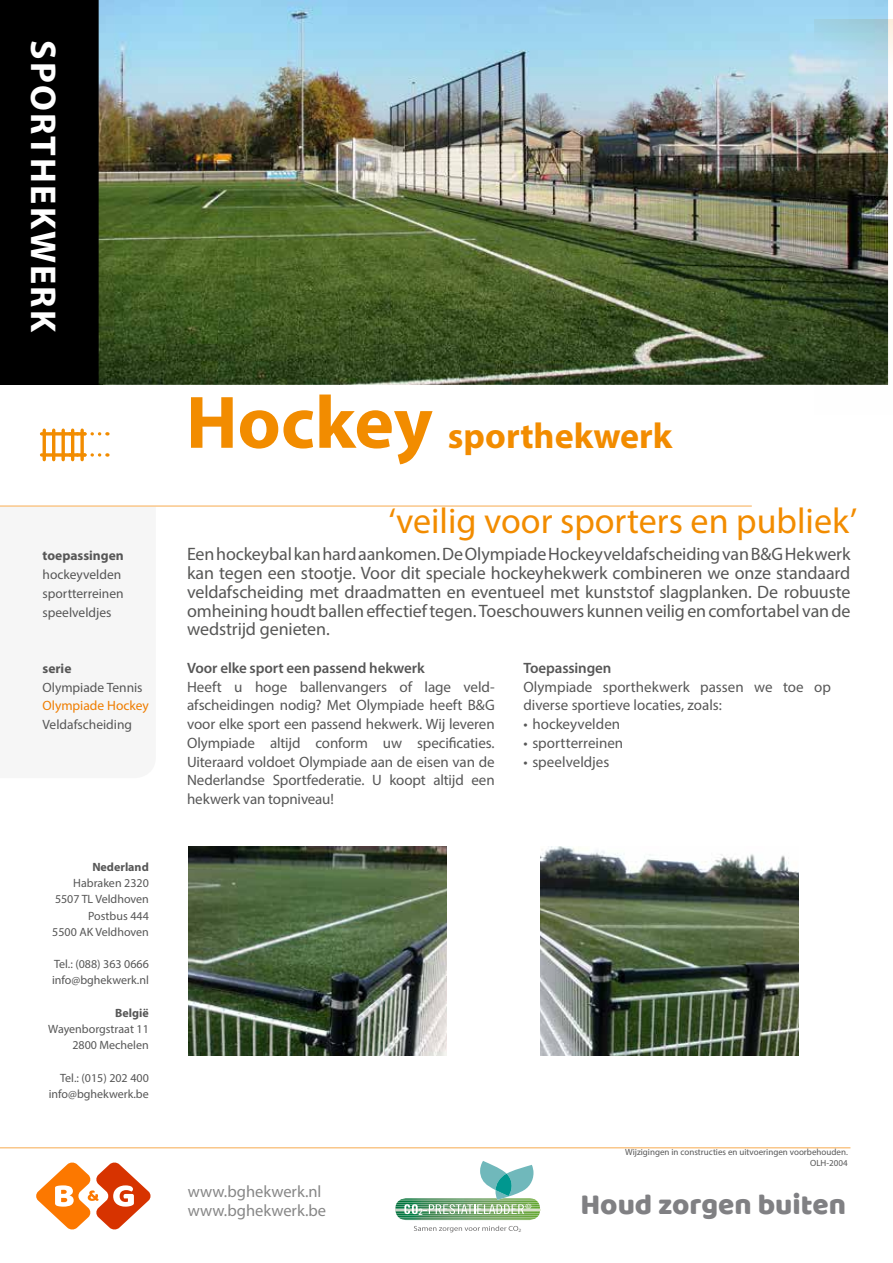
<style>
.page{position:relative;width:893px;height:1263px;background:#fff}
.page>*{position:absolute;margin:0;border:0;box-sizing:border-box;transform-origin:0 0}
.t1{font:36px "Myriad Pro";color:#f28c00}
.t2{font:700 36px "Myriad Pro";color:#f28c00}
.t3{font:700 36px "Myriad Pro";letter-spacing:.06em;color:#fff}
.t4{font:29.7px "Baloo";color:#808083}
.t5{font:18px/18.8px "Myriad Pro";letter-spacing:-.005em;color:#575756;text-align:justify}
.t6{font:16.5px/19.5px "Myriad Pro";color:#878787}
.t7{font:15px/18.8px "Myriad Pro";color:#575757;text-align:justify}
.t8{font:600 15px "Myriad Pro";letter-spacing:-.005em;color:#575757}
.t9{font:13.5px/18.8px "Myriad Pro";color:#575757}
.t10{font:700 13.5px "Myriad Pro";color:#575757}
.t11{font:13.5px "Myriad Pro";color:#ef7d00}
.t12{font:12px/16.2px "Myriad Pro";color:#575757;text-align:right}
.t13{font:700 12px "Myriad Pro";color:#575757}
.t14{font:9px/10.8px "Myriad Pro";color:#575757;text-align:right}
.t15{font:8.7px "Trade Gothic Bold Cond Twenty";color:#fff;scale:1.13 1}
.t16{font:4.8px "Myriad Pro";color:#706f6f;scale:1.13 1}
.s1{font-size:75px}
</style>
<div class="page">
<div style="left:0;top:0;width:102px;height:385px;background:#000"></div>
<hr style="left:0;top:506px;width:752px;height:1px;background:#f7aa4e">
<hr style="left:0;top:1147px;width:850px;height:1px;background:#f7aa4e">
<hr style="left:43px;top:430px;width:3px;height:30px;background:#f28c00">
<hr style="left:52px;top:430px;width:3px;height:30px;background:#f28c00">
<hr style="left:62px;top:430px;width:3px;height:30px;background:#f28c00">
<hr style="left:71px;top:430px;width:3px;height:30px;background:#f28c00">
<svg style="left:80px;top:430px;width:4px;height:30px"></svg>
<svg style="left:42px;top:453px;width:20px;height:4px"></svg>
<svg style="left:65px;top:453px;width:35px;height:4px"></svg>
<hr style="left:42px;top:432px;width:43px;height:3px;background:#f28c00">
<svg style="left:65px;top:432px;width:35px;height:3px"></svg>
<svg style="left:36px;top:1162px;width:115px;height:67px"></svg>
<svg style="left:414px;top:1226px;width:104px;height:6px"></svg>
<img style="left:397px;top:1198px;width:141px;height:4px">
<img style="left:402px;top:1199px;width:22px;height:1px">
<img style="left:399px;top:1201px;width:138px;height:1px">
<img style="left:395px;top:1202px;width:145px;height:12px">
<img style="left:397px;top:1215px;width:142px;height:1px">
<img style="left:398px;top:1217px;width:139px;height:1px">
<img style="left:401px;top:1219px;width:133px;height:1px">
<svg style="left:404px;top:1204px;width:14px;height:10px"></svg>
<svg style="left:424px;top:1161px;width:112px;height:53px"></svg>
<img style="left:99px;top:0;width:789px;height:385px">
<img style="left:814px;top:19px;width:79px;height:366px">
<img style="left:188px;top:847px;width:258px;height:209px">
<img style="left:540px;top:847px;width:258px;height:209px">
<h1 class="t3" style="left:67px;top:40px;width:293px;rotate:90deg">SPORTHEKWERK</h1>
<p class="t10" style="left:43px;top:547px;width:83px">toepassingen</p>
<p class="t9" style="left:43px;top:565px;width:83px">hockeyvelden sportterreinen speelveldjes</p>
<p class="t10" style="left:43px;top:659px;width:30px">serie</p>
<p class="t9" style="left:43px;top:677px;width:102px">Olympiade Tennis</p>
<p class="t11" style="left:43px;top:697px;width:108px">Olympiade Hockey</p>
<p class="t9" style="left:43px;top:715px;width:91px">Veldafscheiding</p>
<p class="t13" style="left:92px;top:859px;width:58px">Nederland</p>
<p class="t12" style="left:52px;top:875px;width:98px">Habraken 2320<br>5507 TL Veldhoven<br>Postbus 444<br>5500 AK Veldhoven</p>
<p class="t12" style="left:52px;top:956px;width:98px;text-align:left">Tel.: (088) 363 0666 info@bghekwerk.nl</p>
<p class="t13" style="left:115px;top:1005px;width:35px">België</p>
<p class="t12" style="left:48px;top:1021px;width:102px">Wayenborgstraat 11<br>2800 Mechelen</p>
<p class="t12" style="left:49px;top:1069px;width:102px">Tel.: (015) 202 400 info@bghekwerk.be</p>
<h1 class="t2" style="left:186px;top:412px;width:488px"><span class="s1">Hockey</span> sporthekwerk</h1>
<h1 class="t1" style="left:388px;top:498px;width:470px">‘veilig voor sporters en publiek’</h1>
<p class="t5" style="left:187px;top:545px;width:665px">Een hockeybal kan hard aankomen. De Olympiade Hockeyveldafscheiding van B&amp;G Hekwerk kan tegen een stootje. Voor dit speciale hockeyhekwerk combineren we onze standaard veldafscheiding met draadmatten en eventueel met kunststof slagplanken. De robuuste omheining houdt ballen effectief tegen. Toeschouwers kunnen veilig en comfortabel van de wedstrijd genieten.</p>
<p class="t8" style="left:187px;top:658px;width:239px">Voor elke sport een passend hekwerk</p>
<p class="t7" style="left:187px;top:677px;width:309px">Heeft u hoge ballenvangers of lage veld&shy;afscheidingen nodig? Met Olympiade heeft B&amp;G voor elke sport een passend hekwerk. Wij leveren Olympiade altijd conform uw specificaties.<br>Uiteraard voldoet Olympiade aan de eisen van de Nederlandse Sportfederatie. U koopt altijd een hekwerk van topniveau!</p>
<p class="t8" style="left:523px;top:658px;width:90px">Toepassingen</p>
<p class="t7" style="left:523px;top:677px;width:309px">Olympiade sporthekwerk passen we toe op diverse sportieve locaties, zoals:</p>
<p class="t7" style="left:523px;top:714px;width:98px">• hockeyvelden</p>
<p class="t7" style="left:523px;top:733px;width:101px">• sportterreinen</p>
<p class="t7" style="left:523px;top:752px;width:88px">• speelveldjes</p>
<p class="t6" style="left:188px;top:1181px;width:140px">www.bghekwerk.nl www.bghekwerk.be</p>
<p class="t15" style="left:419px;top:1206px;width:5px">2</p>
<p class="t16" style="left:518px;top:1227px;width:4px">2</p>
<p class="t14" style="left:625px;top:1146px;width:224px">Wijzigingen in constructies en uitvoeringen voorbehouden.<br>OLH-2004</p>
<h2 class="t4" style="left:580px;top:1186px;width:267px">Houd zorgen buiten</h2>
</div>
